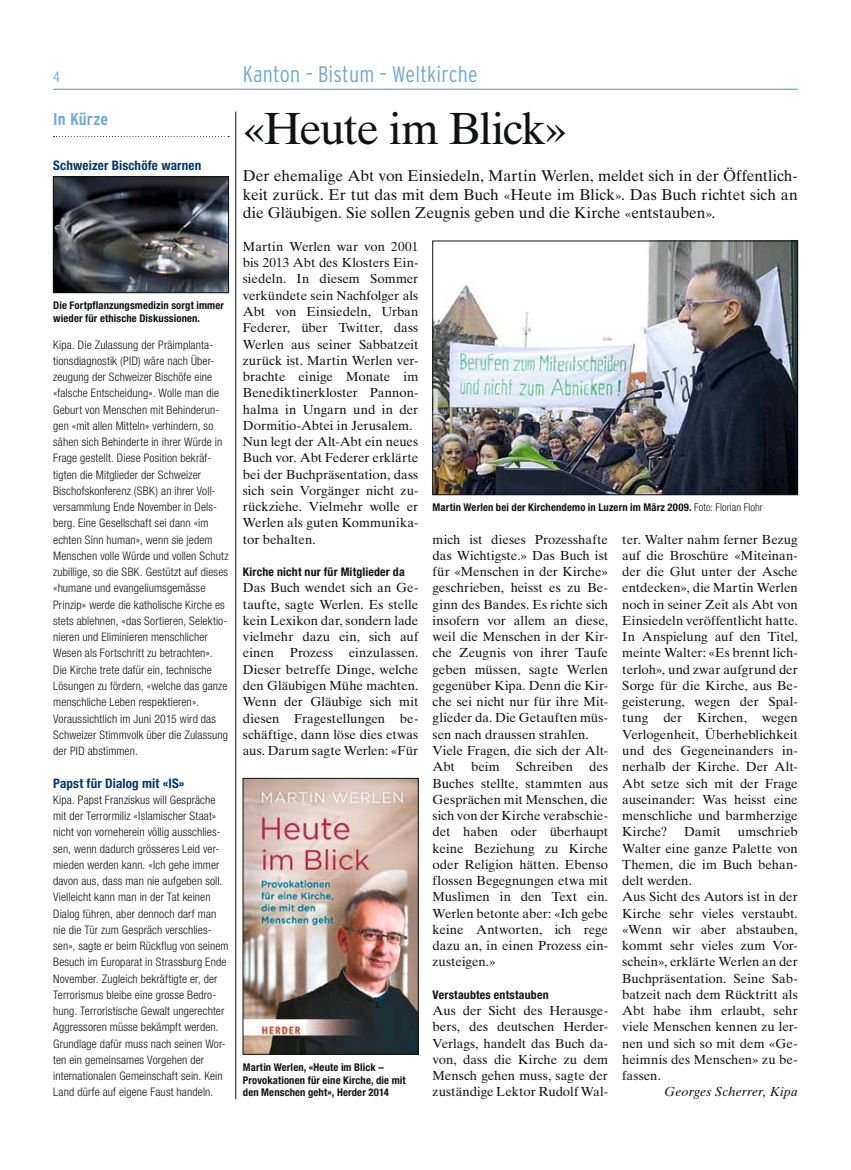
<style>
.page{position:relative;width:851px;height:1170px;background:#fff}
.page>*{position:absolute;margin:0;border:0;box-sizing:border-box;transform-origin:0 0}
.t1{font:45px "Times Ten LT Std";letter-spacing:-.035em;color:#111212}
.t2{font:300 condensed 22.5px "Interstate";letter-spacing:.01em;color:#70aad6}
.t3{font:700 condensed 17.12px "Interstate";letter-spacing:.005em;color:#70aad6}
.t4{font:15.62px/18.8px "Times Ten LT Std";letter-spacing:-.005em;color:#111212;text-align:justify}
.t5{font:300 condensed 15px "Interstate";color:#70aad6}
.t6{font:13.12px/16.2px "Times Ten LT Std";letter-spacing:-.005em;color:#111212}
.t7{font:700 condensed 13.12px "Helvetica Neue LT Std";letter-spacing:.01em;color:#003868}
.t8{font:italic 13.12px "Times Ten LT Std";letter-spacing:.01em;color:#111212}
.t9{font:700 condensed 11.88px "Helvetica Neue LT Std";letter-spacing:.015em;color:#111212}
.t10{font:300 condensed 11.75px/16.2px "Helvetica Neue LT Std";letter-spacing:.01em;color:#111212}
.t11{font:700 condensed 10.62px/12.8px "Helvetica Neue LT Std";letter-spacing:.015em;color:#111212}
.s1{font-size:13.12px}
.s2{font-weight:300}
</style>
<div class="page">
<hr style="left:235px;top:112px;width:1px;height:986px;background:#111212">
<hr style="left:53px;top:89px;width:744px;height:1px;background:#70aad6">
<img style="left:434px;top:243px;width:361px;height:250px">
<div style="left:432px;top:241px;width:365px;height:254px;border:1px solid #111212"></div>
<svg style="left:54px;top:136px;width:175px;height:1px"></svg>
<img style="left:55px;top:178px;width:172px;height:113px">
<div style="left:53px;top:176px;width:176px;height:117px;border:1px solid #111212"></div>
<img style="left:245px;top:780px;width:171px;height:272px">
<div style="left:243px;top:778px;width:175px;height:276px;border:1px solid #111212"></div>
<p class="t5" style="left:53px;top:68px;width:8px">4</p>
<h2 class="t2" style="left:243px;top:62px;width:236px">Kanton – Bistum – Weltkirche</h2>
<h1 class="t1" style="left:243px;top:102px;width:326px">«Heute im Blick»</h1>
<p class="t4" style="left:243px;top:166px;width:556px">Der ehemalige Abt von Einsiedeln, Martin Werlen, meldet sich in der Öffentlich&shy;keit zurück. Er tut das mit dem Buch <span class="s1">«</span>Heute im Blick<span class="s1">»</span>. Das Buch richtet sich an die Gläubigen. Sie sollen Zeugnis geben und die Kirche <span class="s1">«</span>entstauben<span class="s1">»</span>.</p>
<p class="t6" style="left:243px;top:238px;width:177px">Martin Werlen war von 2001 bis 2013 Abt des Klosters Ein&shy;siedeln. In diesem Sommer verkündete sein Nachfolger als<br>Abt von Einsiedeln, Urban<br>Federer, über Twitter, dass<br>Werlen aus seiner Sabbatzeit zurück ist. Martin Werlen ver&shy;brachte einige Monate im<br>Benediktinerkloster Pannon&shy;halma in Ungarn und in der<br>Dormitio-Abtei in Jerusalem.<br>Nun legt der Alt-Abt ein neues<br>Buch vor. Abt Federer erklärte bei der Buchpräsentation, dass sich sein Vorgänger nicht zu&shy;rückziehe. Vielmehr wolle er<br>Werlen als guten Kommunika&shy;tor behalten.</p>
<p class="t9" style="left:243px;top:564px;width:163px">Kirche nicht nur für Mitglieder da</p>
<p class="t6" style="left:243px;top:579px;width:177px;text-align:justify">Das Buch wendet sich an Ge&shy;taufte, sagte Werlen. Es stelle kein Lexikon dar, sondern lade vielmehr dazu ein, sich auf einen Prozess einzulassen.<br>Dieser betreffe Dinge, welche den Gläubigen Mühe machten.<br>Wenn der Gläubige sich mit diesen Fragestellungen be&shy;schäftige, dann löse dies etwas aus. Darum sagte Werlen: «Für</p>
<h3 class="t3" style="left:53px;top:110px;width:56px">In Kürze</h3>
<p class="t7" style="left:53px;top:157px;width:150px">Schweizer Bischöfe warnen</p>
<p class="t11" style="left:53px;top:299px;width:172px">Die Fortpflanzungsmedizin sorgt immer wieder für ethische Diskussionen.</p>
<p class="t10" style="left:53px;top:336px;width:177px">Kipa. Die Zulassung der Präimplanta&shy;tionsdiagnostik (PID) wäre nach Über&shy;zeugung der Schweizer Bischöfe eine «falsche Entscheidung». Wolle man die Geburt von Menschen mit Behinderun&shy;gen «mit allen Mitteln» verhindern, so sähen sich Behinderte in ihrer Würde in Frage gestellt. Diese Position bekräf&shy;tigten die Mitglieder der Schweizer Bischofskonferenz (SBK) an ihrer Voll&shy;versammlung Ende November in Dels&shy;berg. Eine Gesellschaft sei dann «im echten Sinn human», wenn sie jedem Menschen volle Würde und vollen Schutz zubillige, so die SBK. Gestützt auf dieses «humane und evangeliumsgemässe Prinzip» werde die katholische Kirche es stets ablehnen, «das Sortieren, Selektio&shy;nieren und Eliminieren menschlicher Wesen als Fortschritt zu betrachten».<br>Die Kirche trete dafür ein, technische Lösungen zu fördern, «welche das ganze menschliche Leben respektieren».<br>Voraussichtlich im Juni 2015 wird das Schweizer Stimmvolk über die Zulassung der PID abstimmen.</p>
<p class="t7" style="left:53px;top:774px;width:133px">Papst für Dialog mit «IS»</p>
<p class="t10" style="left:53px;top:791px;width:177px">Kipa. Papst Franziskus will Gespräche mit der Terrormiliz «Islamischer Staat» nicht von vorneherein völlig ausschlies&shy;sen, wenn dadurch grösseres Leid ver&shy;mieden werden kann. «Ich gehe immer davon aus, dass man nie aufgeben soll.<br>Vielleicht kann man in der Tat keinen Dialog führen, aber dennoch darf man nie die Tür zum Gespräch verschlies&shy;sen», sagte er beim Rückflug von seinem Besuch im Europarat in Strassburg Ende November. Zugleich bekräftigte er, der Terrorismus bleibe eine grosse Bedro&shy;hung. Terroristische Gewalt ungerechter Aggressoren müsse bekämpft werden.<br>Grundlage dafür muss nach seinen Wor&shy;ten ein gemeinsames Vorgehen der internationalen Gemeinschaft sein. Kein Land dürfe auf eigene Faust handeln.</p>
<p class="t11" style="left:432px;top:501px;width:332px">Martin Werlen bei der Kirchendemo in Luzern im März 2009. <span class="s2">Foto: Florian Flohr</span></p>
<p class="t6" style="left:432px;top:531px;width:177px">mich ist dieses Prozesshafte das Wichtigste.» Das Buch ist für «Menschen in der Kirche» geschrieben, heisst es zu Be&shy;ginn des Bandes. Es richte sich insofern vor allem an diese, weil die Menschen in der Kir&shy;che Zeugnis von ihrer Taufe geben müssen, sagte Werlen gegenüber Kipa. Denn die Kir&shy;che sei nicht nur für ihre Mit&shy;glieder da. Die Getauften müs&shy;sen nach draussen strahlen.<br>Viele Fragen, die sich der Alt-<br>Abt beim Schreiben des<br>Buches stellte, stammten aus<br>Gesprächen mit Menschen, die sich von der Kirche verabschie&shy;det haben oder überhaupt keine Beziehung zu Kirche oder Religion hätten. Ebenso flossen Begegnungen etwa mit<br>Muslimen in den Text ein.<br>Werlen betonte aber: «Ich gebe keine Antworten, ich rege dazu an, in einen Prozess ein&shy;zusteigen.»</p>
<p class="t9" style="left:432px;top:987px;width:118px">Verstaubtes entstauben</p>
<p class="t6" style="left:432px;top:1002px;width:177px;text-align:justify">Aus der Sicht des Herausge&shy;bers, des deutschen Herder-Verlags, handelt das Buch da&shy;von, dass die Kirche zu dem Mensch gehen muss, sagte der zuständige Lektor Rudolf Wal-</p>
<p class="t6" style="left:622px;top:531px;width:177px;text-align:justify">ter. Walter nahm ferner Bezug auf die Broschüre «Miteinan&shy;der die Glut unter der Asche entdecken», die Martin Werlen noch in seiner Zeit als Abt von Einsiedeln veröffentlicht hatte.<br>In Anspielung auf den Titel, meinte Walter: «Es brennt lich&shy;terloh», und zwar aufgrund der Sorge für die Kirche, aus Be&shy;geisterung, wegen der Spal&shy;tung der Kirchen, wegen Verlogenheit, Überheblichkeit und des Gegeneinanders in&shy;nerhalb der Kirche. Der Alt-Abt setze sich mit der Frage auseinander: Was heisst eine menschliche und barmherzige Kirche?</p>
<p class="t6" style="left:622px;top:823px;width:177px;text-indent:115px">umschrieb<br>Walter eine ganze Palette von<br>Themen, die im Buch behan&shy;delt werden.<br>Aus Sicht des Autors ist in der<br>Kirche sehr vieles verstaubt. «Wenn wir aber abstauben, kommt sehr vieles zum Vor&shy;schein», erklärte Werlen an der<br>Buchpräsentation. Seine Sab&shy;batzeit nach dem Rücktritt als<br>Abt habe ihm erlaubt, sehr viele Menschen kennen zu ler&shy;nen und sich so mit dem «Ge&shy;heimnis des Menschen» zu be&shy;fassen.</p>
<p class="t8" style="left:664px;top:1084px;width:135px">Georges Scherrer, Kipa</p>
<p class="t6" style="left:684px;top:823px;width:38px">Damit</p>
<p class="t11" style="left:243px;top:1060px;width:164px">Martin Werlen, «Heute im Blick –<br>Provokationen für eine Kirche, die mit den Menschen geht», Herder 2014</p>
</div>
